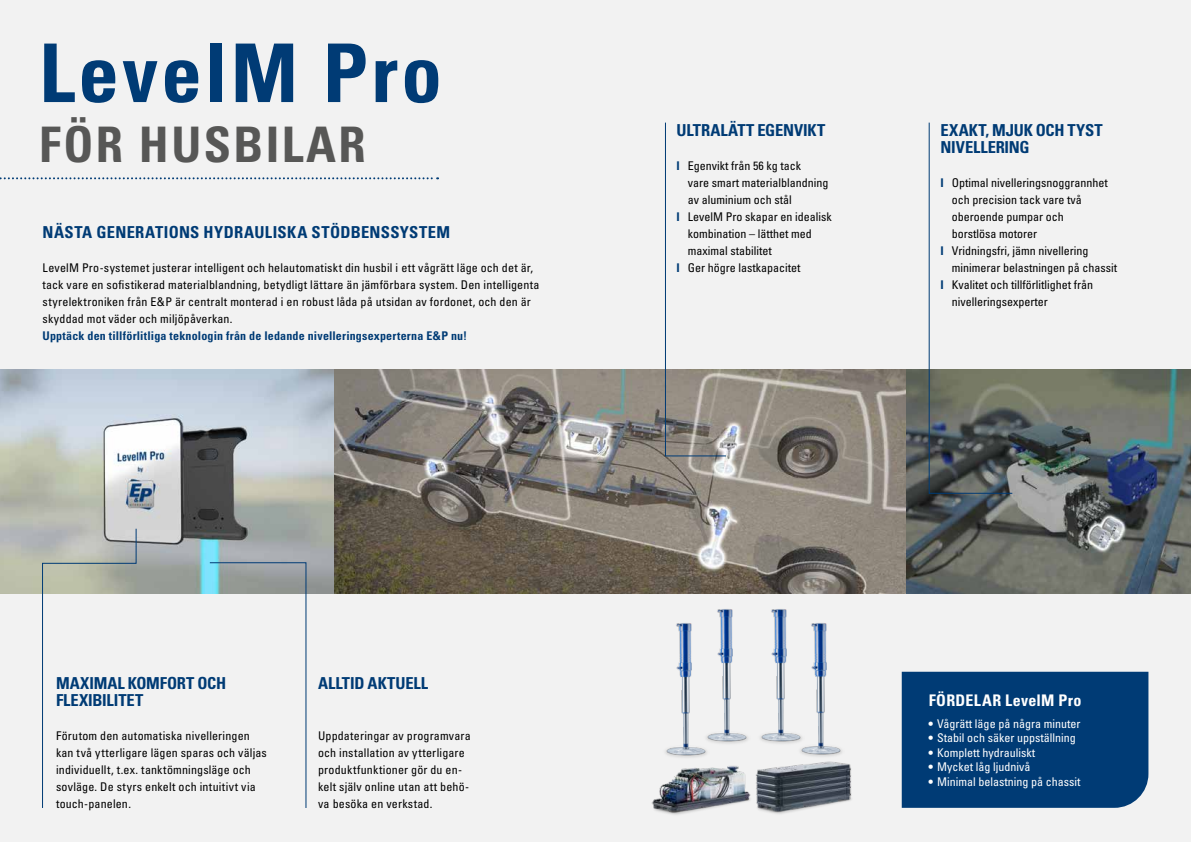
<style>
.page{position:relative;width:1191px;height:842px;background:#f2f2f2}
.page>*{position:absolute;margin:0;border:0;box-sizing:border-box;transform-origin:0 0}
.t1{font:700 condensed 81px "Univers LT Pro";letter-spacing:.04em;color:#003b75}
.t2{font:700 condensed 49px "Univers LT Pro";letter-spacing:.05em;color:#575756}
.t3{font:700 condensed 16.5px/17px "Univers LT Pro";color:#003b75}
.t4{font:700 condensed 16.5px "Univers LT Pro";letter-spacing:.02em;color:#003b75}
.t5{font:700 condensed 16px "Univers LT Pro";letter-spacing:.02em;color:#fff}
.t6{font:condensed 12px/17px "Univers LT Pro";letter-spacing:.01em;color:#000}
.t7{font:condensed 12px "Univers LT Pro";color:#fff}
.t8{font:700 condensed 12px "Univers LT Pro";letter-spacing:.015em;color:#003b75}
.s1{font-weight:700;color:#003b75}
</style>
<div class="page">
<div style="left:901px;top:672px;width:247px;height:136px;background:#003b75"></div>
<svg style="left:0;top:177px;width:438px;height:2px"></svg>
<img style="left:0;top:370px;width:906px;height:223px">
<img style="left:906px;top:370px;width:285px;height:223px">
<svg style="left:42px;top:528px;width:95px;height:280px"></svg>
<svg style="left:209px;top:562px;width:98px;height:246px"></svg>
<svg style="left:928px;top:122px;width:85px;height:372px"></svg>
<svg style="left:664px;top:122px;width:63px;height:335px"></svg>
<img style="left:665px;top:623px;width:42px;height:130px">
<img style="left:703px;top:609px;width:45px;height:140px">
<img style="left:760px;top:609px;width:37px;height:135px">
<img style="left:797px;top:623px;width:45px;height:131px">
<img style="left:651px;top:753px;width:95px;height:62px">
<img style="left:746px;top:754px;width:106px;height:60px">
<h1 class="t1" style="left:39px;top:24px;width:404px">LevelM Pro</h1>
<h2 class="t2" style="left:39px;top:114px;width:328px">FÖR HUSBILAR</h2>
<h3 class="t4" style="left:43px;top:222px;width:409px">NÄSTA GENERATIONS HYDRAULISKA STÖDBENSSYSTEM</h3>
<p class="t6" style="left:43px;top:259px;width:498px">LevelM Pro-systemet justerar intelligent och helautomatiskt din husbil i ett vågrätt läge och det är, tack vare en sofistikerad materialblandning, betydligt lättare än jämförbara system. Den intelligenta styrelektroniken från E&amp;P är centralt monterad i en robust låda på utsidan av fordonet, och den är skyddad mot väder och miljöpåverkan.</p>
<p class="t8" style="left:43px;top:329px;width:426px">Upptäck den tillförlitliga teknologin från de ledande nivelleringsexperterna E&amp;P nu!</p>
<h3 class="t3" style="left:56px;top:674px;width:172px">MAXIMAL KOMFORT OCH<br>FLEXIBILITET</h3>
<p class="t6" style="left:56px;top:727px;width:212px">Förutom den automatiska nivelleringen kan två ytterligare lägen sparas och väljas individuellt, t.ex. tanktömningsläge och sovläge. De styrs enkelt och intuitivt via touch-panelen.</p>
<h3 class="t3" style="left:318px;top:674px;width:111px">ALLTID AKTUELL</h3>
<p class="t6" style="left:318px;top:727px;width:154px">Uppdateringar av programvara och installation av ytterligare produktfunktioner gör du en&shy;kelt själv online utan att behö&shy;va besöka en verkstad.</p>
<h3 class="t3" style="left:676px;top:121px;width:150px">ULTRALÄTT EGENVIKT</h3>
<p class="t6" style="left:676px;top:157px;width:126px"><span class="s1">I</span> Egenvikt från 56 kg tack</p>
<p class="t6" style="left:688px;top:174px;width:142px">vare smart materialblandning</p>
<p class="t6" style="left:688px;top:191px;width:105px">av aluminium och stål</p>
<p class="t6" style="left:676px;top:208px;width:157px"><span class="s1">I</span> LevelM Pro skapar en idealisk</p>
<p class="t6" style="left:688px;top:225px;width:125px">kombination – lätthet med</p>
<p class="t6" style="left:688px;top:242px;width:85px">maximal stabilitet</p>
<p class="t6" style="left:676px;top:259px;width:125px"><span class="s1">I</span> Ger högre lastkapacitet</p>
<h3 class="t3" style="left:940px;top:121px;width:163px">EXAKT, MJUK OCH TYST<br>NIVELLERING</h3>
<p class="t6" style="left:940px;top:174px;width:169px"><span class="s1">I</span> Optimal nivelleringsnoggrannhet</p>
<p class="t6" style="left:952px;top:191px;width:131px">och precision tack vare två</p>
<p class="t6" style="left:952px;top:208px;width:113px">oberoende pumpar och</p>
<p class="t6" style="left:952px;top:225px;width:87px">borstlösa motorer</p>
<p class="t6" style="left:940px;top:242px;width:149px"><span class="s1">I</span> Vridningsfri, jämn nivellering</p>
<p class="t6" style="left:952px;top:259px;width:167px">minimerar belastningen på chassit</p>
<p class="t6" style="left:940px;top:276px;width:154px"><span class="s1">I</span> Kvalitet och tillförlitlighet från</p>
<p class="t6" style="left:952px;top:293px;width:97px">nivelleringsexperter</p>
<h3 class="t5" style="left:928px;top:690px;width:154px">FÖRDELAR LevelM Pro</h3>
<p class="t7" style="left:928px;top:716px;width:153px">• Vågrätt läge på några minuter</p>
<p class="t7" style="left:928px;top:730px;width:149px">• Stabil och säker uppställning</p>
<p class="t7" style="left:928px;top:745px;width:108px">• Komplett hydrauliskt</p>
<p class="t7" style="left:928px;top:759px;width:103px">• Mycket låg ljudnivå</p>
<p class="t7" style="left:928px;top:774px;width:153px">• Minimal belastning på chassit</p>
</div>
